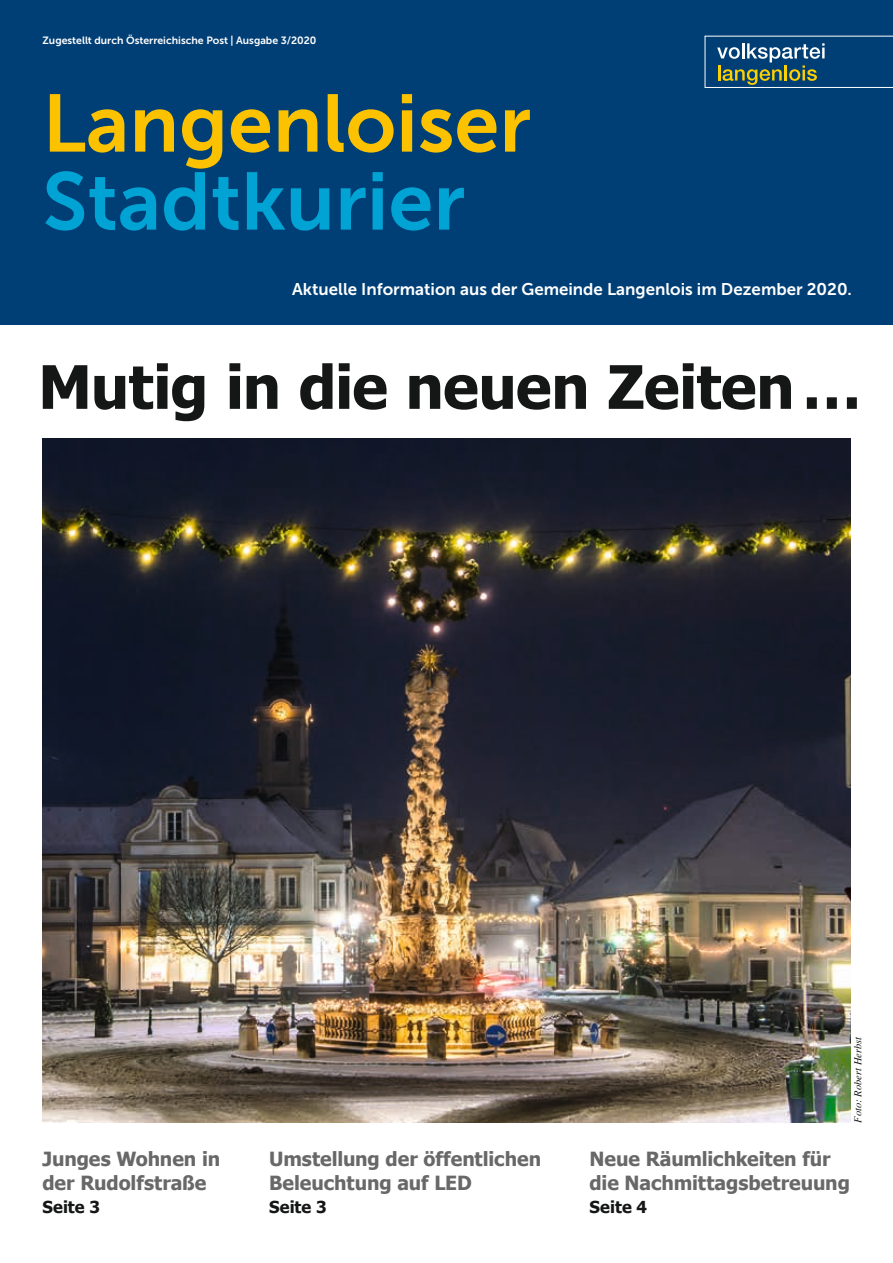
<style>
.page{position:relative;width:893px;height:1263px;background:#fff}
.page>*{position:absolute;margin:0;border:0;box-sizing:border-box;transform-origin:0 0}
.t1{font:81px "Museo Sans 700";color:#fcc200}
.t2{font:81px "Museo Sans 700";color:#00a3d4}
.t3{font:700 60px "Tahoma";letter-spacing:-.01em;color:#151616}
.t4{font:700 19.5px/24px "Tahoma";letter-spacing:-.005em;color:#686868}
.t5{font:16.8px "Museo Sans 700";color:#fff}
.t6{font:700 16.5px "Tahoma";letter-spacing:.005em;color:#151616}
.t7{font:10.5px "Museo Sans 700";color:#fff}
.t8{font:italic 10.5px "Times";color:#151616}
</style>
<div class="page">
<div style="left:0;top:0;width:893px;height:324px;background:#003f75"></div>
<svg style="left:705px;top:36px;width:188px;height:52px"></svg>
<img style="left:43px;top:438px;width:807px;height:685px">
<p class="t7" style="left:43px;top:34px;width:275px">Zugestellt durch Österreichische Post | Ausgabe 3/2020</p>
<h1 class="t1" style="left:43px;top:79px;width:490px">Langenloiser</h1>
<h1 class="t2" style="left:43px;top:157px;width:424px">Stadtkurier</h1>
<p class="t5" style="left:292px;top:280px;width:561px">Aktuelle Information aus der Gemeinde Langenlois im Dezember 2020.</p>
<h2 class="t3" style="left:38px;top:345px;width:825px">Mutig in die neuen Zeiten …</h2>
<p class="t4" style="left:43px;top:1146px;width:179px">Junges Wohnen in der Rudolfstraße</p>
<p class="t6" style="left:43px;top:1195px;width:59px">Seite 3</p>
<p class="t4" style="left:269px;top:1146px;width:273px">Umstellung der öffentlichen<br>Beleuchtung auf LED</p>
<p class="t6" style="left:269px;top:1195px;width:59px">Seite 3</p>
<p class="t8" style="left:849px;top:1123px;width:87px;rotate:-90deg">Foto: Robert Herbst</p>
<p class="t4" style="left:590px;top:1146px;width:262px">Neue Räumlichkeiten für die Nachmittagsbetreuung</p>
<p class="t6" style="left:590px;top:1195px;width:59px">Seite 4</p>
</div>
